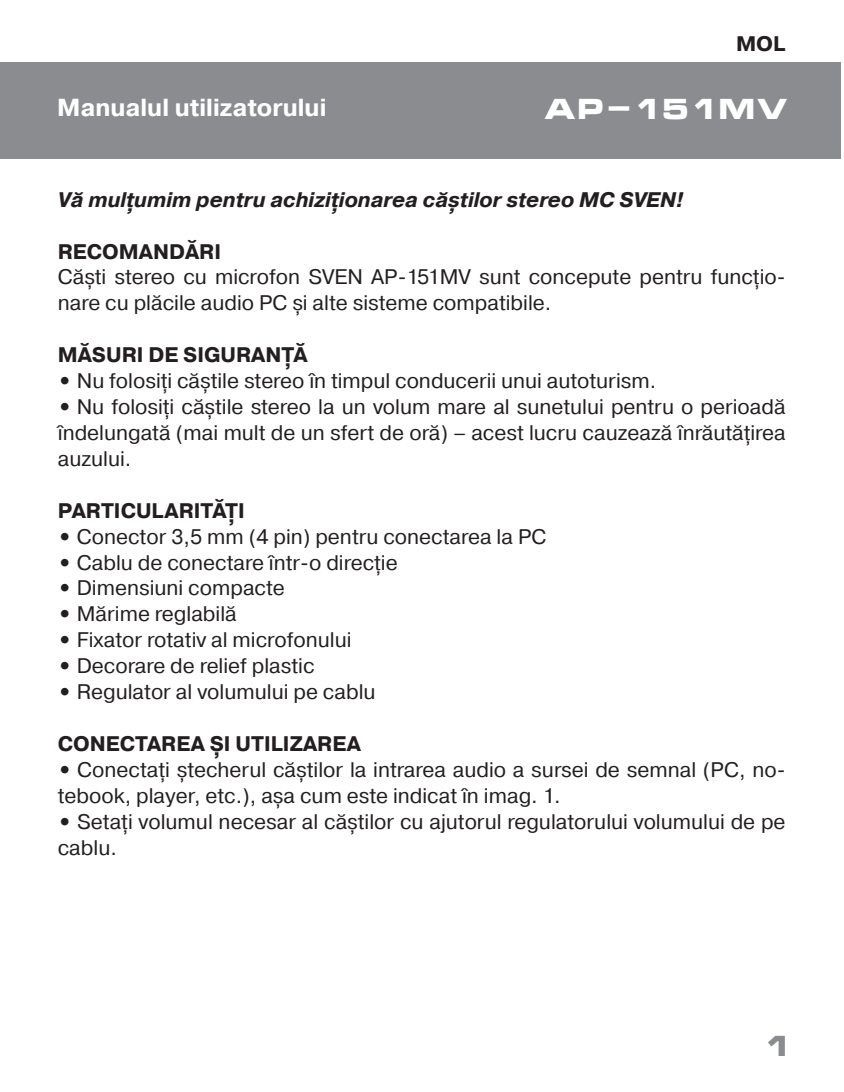
<style>
.page{position:relative;width:844px;height:1092px;background:#fff}
.page>*{position:absolute;margin:0;border:0;box-sizing:border-box;transform-origin:0 0}
.t1{font:700 28px "Micra";color:#fff}
.t2{font:700 28px "Micra";color:#8a8c8f}
.t3{font:700 24.5px "Pragmatica";color:#fff}
.t4{font:21px/25.9px "Pragmatica";color:#231f20}
.t5{font:700 21px "Pragmatica";color:#231f20}
.t6{font:italic 700 21px "Pragmatica";color:#231f20}
.s1{font-weight:700}
</style>
<div class="page">
<div style="left:0;top:62px;width:840px;height:97px;background:#8a8c8f"></div>
<p class="t5" style="left:735px;top:30px;width:51px">MOL</p>
<p class="t3" style="left:57px;top:91px;width:271px">Manualul utilizatorului</p>
<h1 class="t1" style="left:544px;top:94px;width:245px">AP-151MV</h1>
<p class="t6" style="left:58px;top:186px;width:627px">Vă mulțumim pentru achiziționarea căștilor stereo MC SVEN!</p>
<p class="t5" style="left:58px;top:238px;width:165px">RECOMANDĂRI</p>
<p class="t4" style="left:58px;top:265px;width:729px">Căști stereo cu microfon SVEN AP-151MV sunt concepute pentru funcțio&shy;nare cu plăcile audio PC și alte sisteme compatibile.</p>
<p class="t5" style="left:58px;top:341px;width:251px">MĂSURI DE SIGURANȚĂ</p>
<p class="t4" style="left:58px;top:368px;width:599px"><span class="s1">•</span> Nu folosiți căștile stereo în timpul conducerii unui autoturism.</p>
<p class="t4" style="left:58px;top:394px;width:729px;text-align:justify"><span class="s1">•</span> Nu folosiți căștile stereo la un volum mare al sunetului pentru o perioadă îndelungată (mai mult de un sfert de oră) – acest lucru cauzează înrăutățirea auzului.</p>
<p class="t5" style="left:58px;top:497px;width:188px">PARTICULARITĂȚI</p>
<p class="t4" style="left:58px;top:524px;width:490px"><span class="s1">•</span> Conector 3,5 mm (4 pin) pentru conectarea la PC</p>
<p class="t4" style="left:58px;top:549px;width:341px"><span class="s1">•</span> Cablu de conectare într-o direcţie</p>
<p class="t4" style="left:58px;top:575px;width:228px"><span class="s1">•</span> Dimensiuni compacte</p>
<p class="t4" style="left:58px;top:601px;width:180px"><span class="s1">•</span> Mărime reglabilă</p>
<p class="t4" style="left:58px;top:627px;width:295px"><span class="s1">•</span> Fixator rotativ al microfonului</p>
<p class="t4" style="left:58px;top:653px;width:258px"><span class="s1">•</span> Decorare de relief plastic</p>
<p class="t4" style="left:58px;top:679px;width:319px"><span class="s1">•</span> Regulator al volumului pe cablu</p>
<p class="t5" style="left:58px;top:730px;width:304px">CONECTAREA ȘI UTILIZAREA</p>
<p class="t4" style="left:58px;top:757px;width:729px"><span class="s1">•</span> Conectați ștecherul căștilor la intrarea audio a sursei de semnal (PC, no&shy;tebook, player, etc.), așa cum este indicat în imag. 1.</p>
<p class="t4" style="left:58px;top:808px;width:729px"><span class="s1">•</span> Setați volumul necesar al căștilor cu ajutorul regulatorului volumului de pe cablu.</p>
<h1 class="t2" style="left:762px;top:1031px;width:31px">1</h1>
</div>
